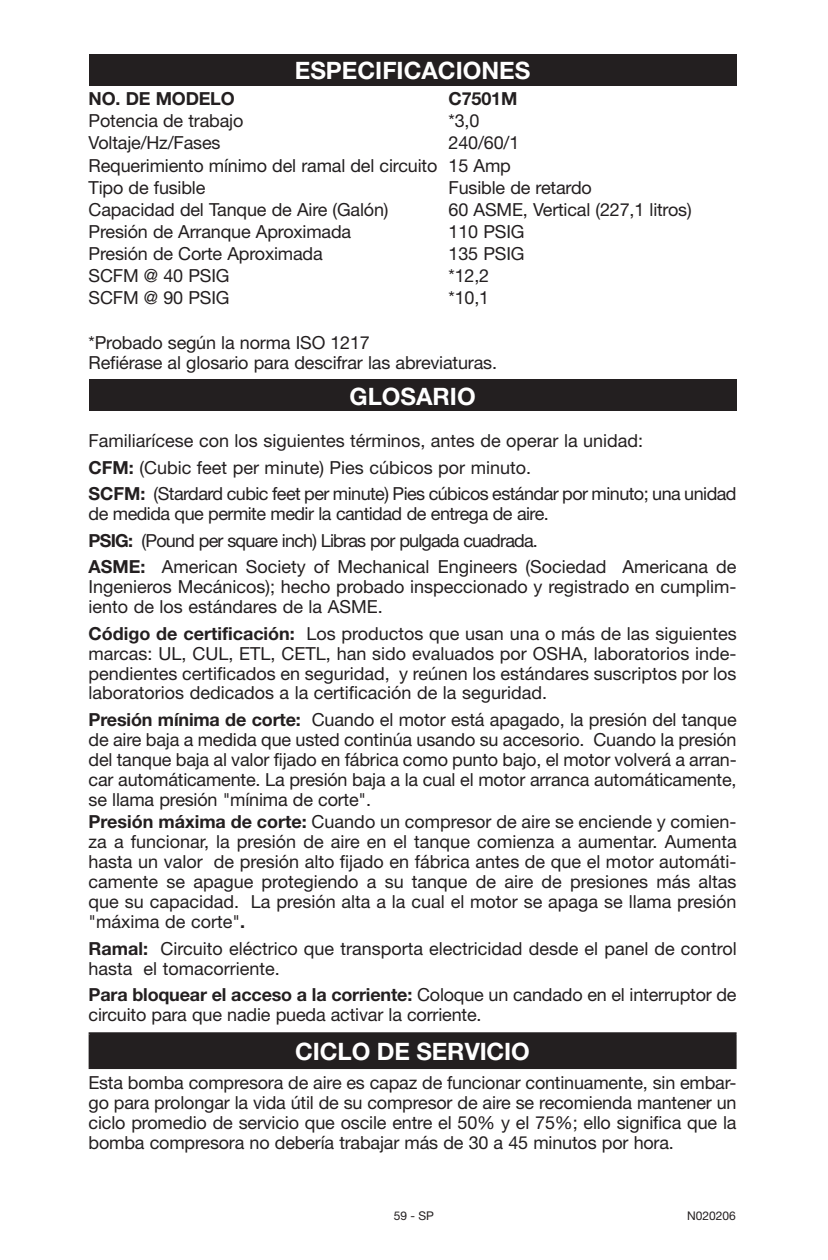
<style>
.page{position:relative;width:828px;height:1260px;background:#fff}
.page>*{position:absolute;margin:0;border:0;box-sizing:border-box;transform-origin:0 0}
.t1{font:700 24px "Helvetica Neue";color:#fff}
.t2{font:18px/20px "Helvetica Neue";letter-spacing:-.01em;color:#231f20}
.t3{font:18px/26.4px "Helvetica Neue";letter-spacing:-.03em;color:#231f20}
.t4{font:700 18px "Helvetica Neue";letter-spacing:-.01em;color:#231f20}
.t5{font:12px "Helvetica Neue";color:#231f20}
.s1{font-weight:700}
</style>
<div class="page">
<div style="left:89px;top:54px;width:648px;height:31px;background:#231f20"></div>
<div style="left:89px;top:380px;width:648px;height:31px;background:#231f20"></div>
<div style="left:90px;top:1033px;width:646px;height:35px;background:#231f20"></div>
<hr style="left:89px;top:1032px;width:648px;height:2px;background:#231f20">
<hr style="left:89px;top:1034px;width:2px;height:33px;background:#231f20">
<hr style="left:735px;top:1034px;width:2px;height:33px;background:#231f20">
<hr style="left:89px;top:1067px;width:648px;height:2px;background:#231f20">
<h1 class="t1" style="left:295px;top:56px;width:237px">ESPECIFICACIONES</h1>
<p class="t4" style="left:89px;top:88px;width:148px">NO. DE MODELO</p>
<p class="t4" style="left:449px;top:88px;width:70px">C7501M</p>
<p class="t2" style="left:89px;top:111px;width:156px">Potencia de trabajo</p>
<p class="t2" style="left:449px;top:111px;width:32px">*3,0</p>
<p class="t2" style="left:89px;top:133px;width:133px">Voltaje/Hz/Fases</p>
<p class="t2" style="left:89px;top:132px;width:432px;line-height:22.2px;text-indent:360px">240/60/1<br>Requerimiento mínimo del ramal del circuito 15 Amp<br>Tipo de fusible</p>
<p class="t2" style="left:449px;top:177px;width:145px">Fusible de retardo</p>
<p class="t2" style="left:89px;top:199px;width:301px">Capacidad del Tanque de Aire (Galón)</p>
<p class="t2" style="left:449px;top:199px;width:245px">60 ASME, Vertical (227,1 litros)</p>
<p class="t2" style="left:89px;top:221px;width:264px">Presión de Arranque Aproximada</p>
<p class="t2" style="left:449px;top:221px;width:77px">110 PSIG</p>
<p class="t2" style="left:89px;top:244px;width:236px">Presión de Corte Aproximada</p>
<p class="t2" style="left:449px;top:244px;width:77px">135 PSIG</p>
<p class="t2" style="left:89px;top:266px;width:142px">SCFM @ 40 PSIG</p>
<p class="t2" style="left:449px;top:266px;width:42px">*12,2</p>
<p class="t2" style="left:89px;top:288px;width:142px">SCFM @ 90 PSIG</p>
<p class="t2" style="left:449px;top:288px;width:42px">*10,1</p>
<p class="t2" style="left:89px;top:332px;width:410px">*Probado según la norma ISO 1217<br>Refiérase al glosario para descifrar las abreviaturas.</p>
<h1 class="t1" style="left:350px;top:381px;width:128px">GLOSARIO</h1>
<p class="t2" style="left:89px;top:427px;width:650px;line-height:26.4px">Familiarícese con los siguientes términos, antes de operar la unidad:<br><span class="s1">CFM:</span> (cubic feet per minute) pies cúbicos por minuto.<br><span class="s1">SCFM:</span> (stardard cubic feet per minute) pies cúbicos estándar por minuto; una unidad</p>
<p class="t3" style="left:89px;top:500px;width:650px">de medida que permite medir la cantidad de entrega de aire.<br><span class="s1">PSIG:</span> (pound per square inch) libras por pulgada cuadrada.<br><span class="s1">ASME:</span> American Society of Mechanical Engineers (Sociedad Americana de</p>
<p class="t2" style="left:89px;top:576px;width:650px">Ingenieros Mecánicos); hecho probado inspeccionado y registrado en cumplim&shy;iento de los estándares de la ASME.</p>
<p class="t2" style="left:89px;top:623px;width:650px;text-align:justify"><span class="s1">Código de certificación:</span> Los productos que usan una o más de las siguientes marcas: UL, CUL, ETL, CETL, han sido evaluados por OSHA, laboratorios inde&shy;pendientes certificados en seguridad, y reúnen los estándares suscriptos por los laboratorios dedicados a la certificación de la seguridad.</p>
<p class="t2" style="left:89px;top:709px;width:650px;text-align:justify"><span class="s1">Presión mínima de corte:</span> Cuando el motor está apagado, la presión del tanque de aire baja a medida que usted continúa usando su accesorio. Cuando la presión del tanque baja al valor fijado en fábrica como punto bajo, el motor volverá a arran&shy;car automáticamente. La presión baja a la cual el motor arranca automáticamente, se llama presión "mínima de corte".</p>
<p class="t2" style="left:89px;top:811px;width:650px;text-align:justify"><span class="s1">Presión máxima de corte:</span> Cuando un compresor de aire se enciende y comien&shy;za a funcionar, la presión de aire en el tanque comienza a aumentar. Aumenta hasta un valor de presión alto fijado en fábrica antes de que el motor automáti&shy;camente se apague protegiendo a su tanque de aire de presiones más altas que su capacidad. La presión alta a la cual el motor se apaga se llama presión "máxima de corte"<span class="s1">.</span></p>
<p class="t2" style="left:89px;top:938px;width:650px"><span class="s1">Ramal:</span> Circuito eléctrico que transporta electricidad desde el panel de control hasta el tomacorriente.</p>
<p class="t2" style="left:89px;top:984px;width:649px"><span class="s1">Para bloquear el acceso a la corriente:</span> Coloque un candado en el interruptor de circuito para que nadie pueda activar la corriente.</p>
<h1 class="t1" style="left:295px;top:1037px;width:236px">CICLO DE SERVICIO</h1>
<p class="t2" style="left:89px;top:1072px;width:650px;text-align:justify">Esta bomba compresora de aire es capaz de funcionar continuamente, sin embar&shy;go para prolongar la vida útil de su compresor de aire se recomienda mantener un ciclo promedio de servicio que oscile entre el 50% y el 75%; ello significa que la bomba compresora no debería trabajar más de 30 a 45 minutos por hora.</p>
<p class="t5" style="left:394px;top:1209px;width:42px">59 - SP</p>
<p class="t5" style="left:687px;top:1209px;width:50px">N020206</p>
</div>
